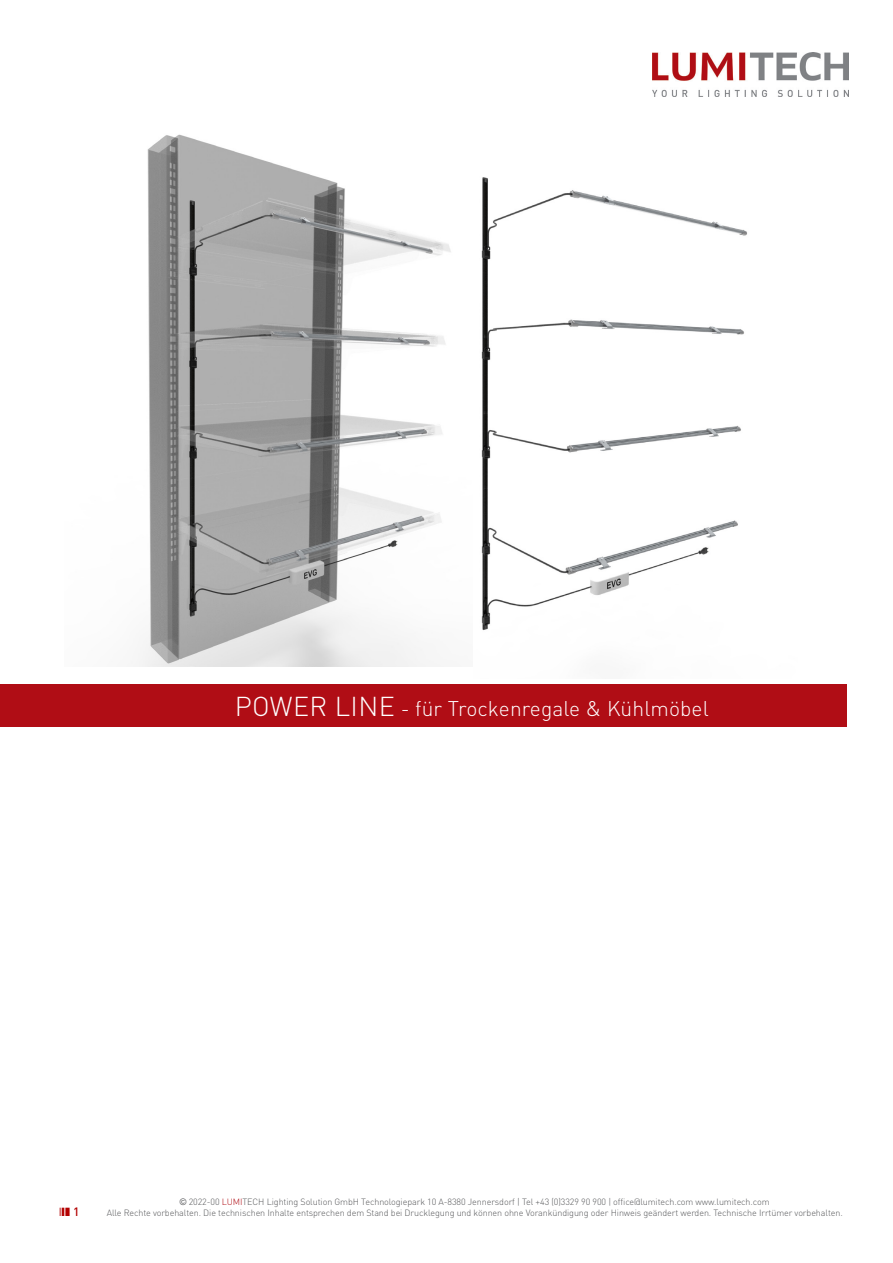
<style>
.page{position:relative;width:893px;height:1263px;background:#fff}
.page>*{position:absolute;margin:0;border:0;box-sizing:border-box;transform-origin:0 0}
.t1{font:300 21px "DIN Pro";letter-spacing:.005em;color:#fff}
.t2{font:500 12px "DIN Pro";color:#b30101}
.t3{font:300 9px/10.8px "DIN Pro";letter-spacing:-.01em;color:#57585a;text-align:center}
.s1{font-size:27px}
.s2{font-family:"Arial";font-weight:400}
.s3{color:#b00d15}
</style>
<div class="page">
<img style="left:652px;top:53px;width:196px;height:43px">
<div style="left:0;top:685px;width:846px;height:42px;background:#b00d15"></div>
<img style="left:139px;top:134px;width:312px;height:532px">
<img style="left:481px;top:177px;width:266px;height:453px">
<p class="t1" style="left:235px;top:694px;width:475px"><span class="s1">POWER LINE</span> - für Trockenregale &amp; Kühlmöbel</p>
<h2 class="t2" style="left:60px;top:1204px;width:22px">❘❙❚ 1</h2>
<p class="t3" style="left:107px;top:1196px;width:737px"><span class="s2">©</span> 2022-00 <span class="s3">LUMI</span>TECH Lighting Solution GmbH Technologiepark 10 A-8380 Jennersdorf | Tel +43 (0)3329 90 900 | office@lumitech.com www.lumitech.com<br>Alle Rechte vorbehalten. Die technischen Inhalte entsprechen dem Stand bei Drucklegung und können ohne Vorankündigung oder Hinweis geändert werden. Technische Irrtümer vorbehalten.</p>
</div>
